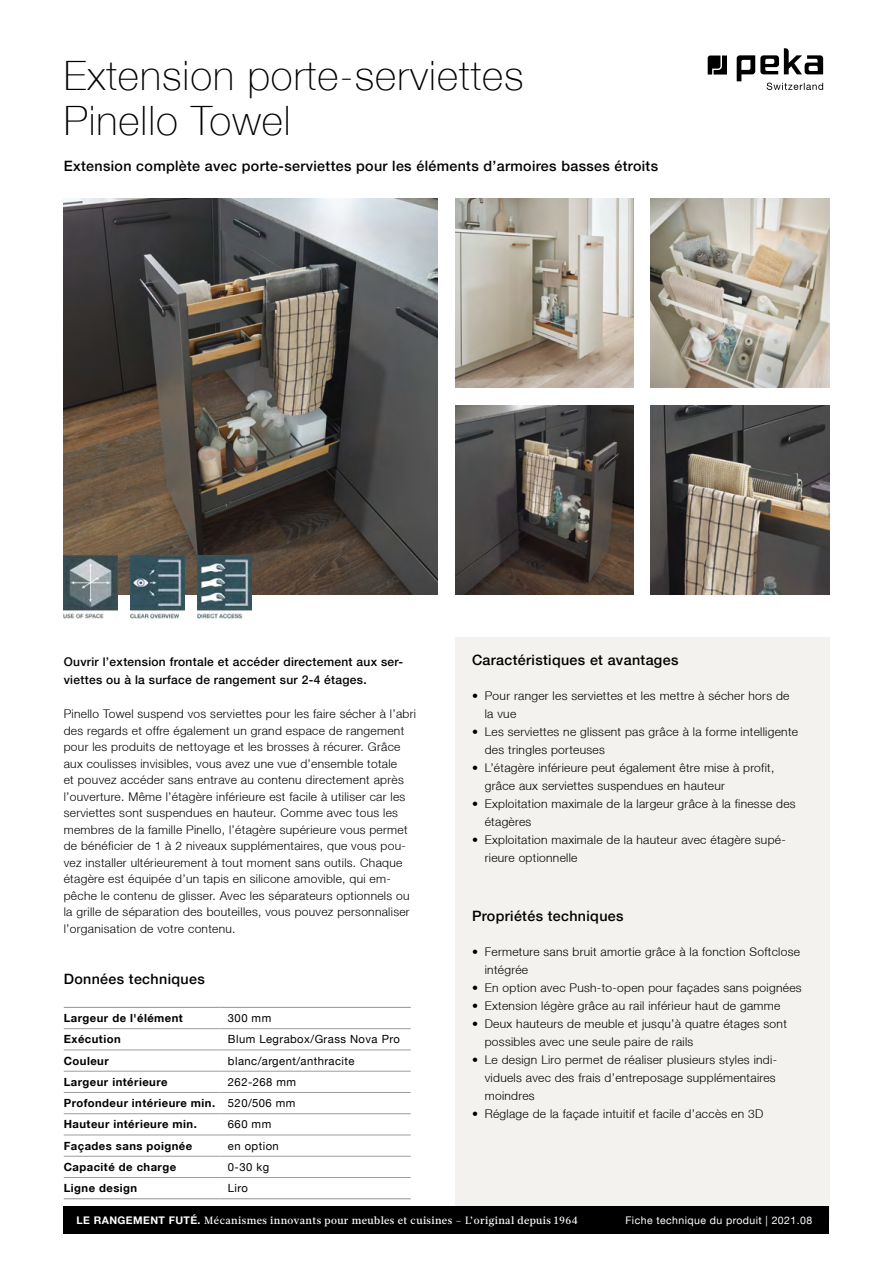
<style>
.page{position:relative;width:893px;height:1263px;background:#fff}
.page>*{position:absolute;margin:0;border:0;box-sizing:border-box;transform-origin:0 0}
.t1{font:100 40.5px/45px "Helvetica Neue LT";letter-spacing:.025em;color:#000}
.t2{font:500 14.25px "Helvetica Neue LT";letter-spacing:.025em;color:#000}
.t3{font:300 12px/16.5px "Helvetica Neue LT";letter-spacing:.025em;color:#000}
.t4{font:500 12px/18px "Helvetica Neue LT";letter-spacing:.025em;color:#000}
.t5{font:700 11.25px/21.3px "Helvetica Neue LT";letter-spacing:.04em;color:#000;text-align:justify}
.t6{font:11.25px "Helvetica Neue LT";letter-spacing:.04em;color:#000}
.t7{font:500 10.5px "Glosa Text";letter-spacing:.04em;color:#fff}
.t8{font:10.5px "Helvetica Neue LT";letter-spacing:.04em;color:#fff}
.s1{font-weight:400}
.s2{font-family:"Helvetica Neue LT";font-weight:700}
</style>
<div class="page">
<div style="left:455px;top:638px;width:374px;height:582px;background:#f4f2ee"></div>
<div style="left:64px;top:1206px;width:765px;height:28px;background:#000"></div>
<svg style="left:708px;top:56px;width:19px;height:19px"></svg>
<svg style="left:737px;top:48px;width:86px;height:42px"></svg>
<hr style="left:64px;top:1028px;width:155px;height:1px;background:#9d9d9c">
<hr style="left:219px;top:1028px;width:192px;height:1px;background:#9d9d9c">
<hr style="left:64px;top:1050px;width:155px;height:1px;background:#9d9d9c">
<hr style="left:219px;top:1050px;width:192px;height:1px;background:#9d9d9c">
<hr style="left:64px;top:1071px;width:155px;height:1px;background:#9d9d9c">
<hr style="left:219px;top:1071px;width:192px;height:1px;background:#9d9d9c">
<hr style="left:64px;top:1092px;width:155px;height:1px;background:#9d9d9c">
<hr style="left:219px;top:1092px;width:192px;height:1px;background:#9d9d9c">
<hr style="left:64px;top:1113px;width:155px;height:1px;background:#9d9d9c">
<hr style="left:219px;top:1113px;width:192px;height:1px;background:#9d9d9c">
<hr style="left:64px;top:1135px;width:155px;height:1px;background:#9d9d9c">
<hr style="left:219px;top:1135px;width:192px;height:1px;background:#9d9d9c">
<hr style="left:64px;top:1156px;width:155px;height:1px;background:#9d9d9c">
<hr style="left:219px;top:1156px;width:192px;height:1px;background:#9d9d9c">
<hr style="left:64px;top:1177px;width:155px;height:1px;background:#9d9d9c">
<hr style="left:219px;top:1177px;width:192px;height:1px;background:#9d9d9c">
<hr style="left:64px;top:1007px;width:155px;height:1px;background:#9d9d9c">
<hr style="left:219px;top:1007px;width:192px;height:1px;background:#9d9d9c">
<hr style="left:64px;top:1198px;width:155px;height:1px;background:#9d9d9c">
<hr style="left:219px;top:1198px;width:192px;height:1px;background:#9d9d9c">
<img style="left:64px;top:198px;width:374px;height:396px">
<img style="left:455px;top:198px;width:179px;height:189px">
<img style="left:651px;top:198px;width:178px;height:189px">
<img style="left:455px;top:405px;width:179px;height:189px">
<img style="left:651px;top:405px;width:178px;height:189px">
<img style="left:64px;top:556px;width:54px;height:62px">
<img style="left:131px;top:556px;width:54px;height:62px">
<img style="left:197px;top:556px;width:54px;height:62px">
<h1 class="t1" style="left:64px;top:53px;width:461px">Extension porte-serviettes<br>Pinello Towel</h1>
<p class="t2" style="left:64px;top:158px;width:596px">Extension complète avec porte-serviettes pour les éléments d’armoires basses étroits</p>
<p class="t4" style="left:64px;top:652px;width:341px">Ouvrir l’extension frontale et accéder directement aux ser&shy;viettes ou à la surface de rangement sur 2-4 étages.</p>
<p class="t3" style="left:64px;top:705px;width:354px">Pinello Towel suspend vos serviettes pour les faire sécher à l’abri des regards et offre également un grand espace de rangement pour les produits de nettoyage et les brosses à récurer. Grâce aux coulisses invisibles, vous avez une vue d’ensemble totale<br>et pouvez accéder sans entrave au contenu directement après l’ouverture. Même l’étagère inférieure est facile à utiliser car les serviettes sont suspendues en hauteur. Comme avec tous les membres de la famille Pinello, l’étagère supérieure vous permet de bénéficier de 1 à 2 niveaux supplémentaires, que vous pou&shy;vez installer ultérieurement à tout moment sans outils. Chaque étagère est équipée d’un tapis en silicone amovible, qui em&shy;pêche le contenu de glisser. Avec les séparateurs optionnels ou la grille de séparation des bouteilles, vous pouvez personnaliser l’organisation de votre contenu.</p>
<p class="t2" style="left:64px;top:970px;width:142px">Données techniques</p>
<p class="t5" style="left:64px;top:1007px;width:121px">Largeur de l'élément</p>
<p class="t6" style="left:228px;top:1011px;width:45px">300 mm</p>
<p class="t5" style="left:64px;top:1028px;width:58px">Exécution</p>
<p class="t6" style="left:228px;top:1032px;width:173px">Blum Legrabox/Grass Nova Pro</p>
<p class="t5" style="left:64px;top:1050px;width:46px">Couleur</p>
<p class="t6" style="left:228px;top:1054px;width:128px">blanc/argent/anthracite</p>
<p class="t5" style="left:64px;top:1071px;width:105px">Largeur intérieure</p>
<p class="t5" style="left:64px;top:1071px;width:234px;text-indent:164px"><span class="s1">262-268 mm </span>Profondeur intérieure min. <span class="s1">520/506 mm </span>Hauteur intérieure min.</p>
<p class="t6" style="left:228px;top:1118px;width:45px">660 mm</p>
<p class="t5" style="left:64px;top:1135px;width:130px">Façades sans poignée</p>
<p class="t6" style="left:228px;top:1139px;width:52px">en option</p>
<p class="t5" style="left:64px;top:1156px;width:114px">Capacité de charge</p>
<p class="t6" style="left:228px;top:1160px;width:43px">0-30 kg</p>
<p class="t5" style="left:64px;top:1177px;width:75px">Ligne design</p>
<p class="t6" style="left:228px;top:1181px;width:22px">Liro</p>
<p class="t2" style="left:472px;top:651px;width:208px">Caractéristiques et avantages</p>
<p class="t3" style="left:485px;top:686px;width:306px;line-height:18px;text-indent:-13px">• Pour ranger les serviettes et les mettre à sécher hors de la vue</p>
<p class="t3" style="left:485px;top:722px;width:315px;line-height:18px;text-indent:-13px">• Les serviettes ne glissent pas grâce à la forme intelligente des tringles porteuses</p>
<p class="t3" style="left:485px;top:758px;width:291px;line-height:18px;text-indent:-13px">• L’étagère inférieure peut également être mise à profit, grâce aux serviettes suspendues en hauteur</p>
<p class="t3" style="left:485px;top:794px;width:312px;line-height:18px;text-indent:-13px">• Exploitation maximale de la largeur grâce à la finesse des étagères</p>
<p class="t3" style="left:485px;top:830px;width:303px;line-height:18px;text-indent:-13px">• Exploitation maximale de la hauteur avec étagère supé&shy;rieure optionnelle</p>
<p class="t2" style="left:472px;top:907px;width:153px">Propriétés techniques</p>
<p class="t3" style="left:485px;top:942px;width:317px;line-height:18px;text-indent:-13px">• Fermeture sans bruit amortie grâce à la fonction Softclose intégrée</p>
<p class="t3" style="left:472px;top:979px;width:331px">• En option avec Push-to-open pour façades sans poignées</p>
<p class="t3" style="left:472px;top:997px;width:310px">• Extension légère grâce au rail inférieur haut de gamme</p>
<p class="t3" style="left:485px;top:1014px;width:304px;line-height:18px;text-indent:-13px">• Deux hauteurs de meuble et jusqu’à quatre étages sont possibles avec une seule paire de rails</p>
<p class="t3" style="left:485px;top:1050px;width:294px;line-height:18px;text-align:justify;text-indent:-13px">• Le design Liro permet de réaliser plusieurs styles indi&shy;viduels avec des frais d’entreposage supplémentaires moindres</p>
<p class="t3" style="left:472px;top:1105px;width:293px">• Réglage de la façade intuitif et facile d’accès en 3D</p>
<p class="t7" style="left:77px;top:1213px;width:503px"><span class="s2">LE RANGEMENT FUTÉ.</span> Mécanismes innovants pour meubles et cuisines – L’original depuis 1964</p>
<p class="t8" style="left:625px;top:1214px;width:188px">Fiche technique du produit | 2021.08</p>
</div>
